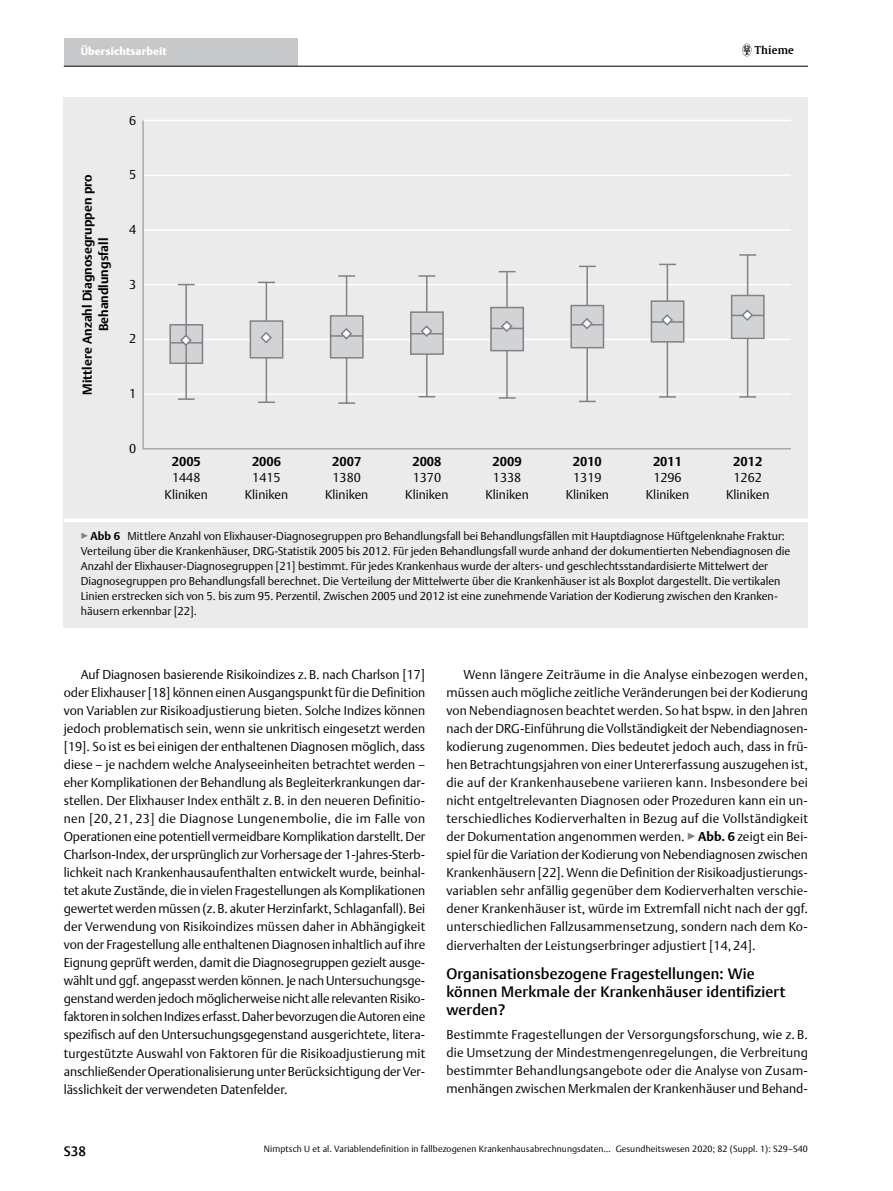
<style>
.page{position:relative;width:893px;height:1191px;background:#fff}
.page>*{position:absolute;margin:0;border:0;box-sizing:border-box;transform-origin:0 0}
.t1{font:500 15px/18px "Thieme Argo 2011";letter-spacing:.01em;color:#000}
.t2{font:500 13.5px "Thieme Argo 2011";color:#000}
.t3{font:300 12.75px/18px "Thieme Argo 2011";color:#000;text-align:center}
.t4{font:700 12.75px/16.5px "Thieme Argo 2011";color:#000;text-align:center}
.t5{font:300 11.25px/15px "Thieme Argo 2011";color:#000}
.t6{font:900 10.8px "Thieme Argo 2011";letter-spacing:.01em;color:#fff}
.t7{font:600 10.8px "Thieme Gulliver 2011";letter-spacing:.01em;color:#000}
.t8{font:300 9px "Thieme Argo 2011";letter-spacing:.01em;color:#000}
.s1{color:#808285}
.s2{font-weight:700}
</style>
<div class="page">
<div style="left:64px;top:38px;width:234px;height:28px;background:#c7c8ca"></div>
<hr style="left:64px;top:66px;width:744px;height:1px;background:#000">
<svg style="left:742px;top:44px;width:9px;height:12px"></svg>
<div style="left:64px;top:97px;width:744px;height:421px;background:#ebebec"></div>
<svg style="left:142px;top:120px;width:649px;height:330px"></svg>
<hr style="left:667px;top:264px;width:1px;height:133px;background:#808285">
<svg style="left:659px;top:396px;width:17px;height:2px"></svg>
<hr style="left:747px;top:255px;width:1px;height:142px;background:#808285">
<svg style="left:739px;top:396px;width:17px;height:2px"></svg>
<hr style="left:426px;top:276px;width:1px;height:121px;background:#808285">
<svg style="left:418px;top:396px;width:17px;height:1px"></svg>
<hr style="left:506px;top:272px;width:2px;height:126px;background:#808285">
<svg style="left:499px;top:397px;width:17px;height:2px"></svg>
<hr style="left:586px;top:266px;width:2px;height:135px;background:#808285">
<svg style="left:579px;top:401px;width:17px;height:1px"></svg>
<svg style="left:169px;top:274px;width:195px;height:130px"></svg>
<svg style="left:409px;top:274px;width:36px;height:81px"></svg>
<svg style="left:489px;top:270px;width:36px;height:82px"></svg>
<svg style="left:570px;top:265px;width:35px;height:84px"></svg>
<svg style="left:650px;top:263px;width:35px;height:80px"></svg>
<svg style="left:730px;top:253px;width:35px;height:87px"></svg>
<div style="left:64px;top:518px;width:744px;height:110px;background:#ebebec"></div>
<hr style="left:64px;top:518px;width:744px;height:4px;background:#fff">
<p class="t6" style="left:81px;top:44px;width:88px">Übersichtsarbeit</p>
<p class="t7" style="left:755px;top:42px;width:40px">Thieme</p>
<p class="t4" style="left:79px;top:395px;width:222px;rotate:-90deg">Mittlere Anzahl Diagnosegruppen pro<br>Behandlungsfall</p>
<p class="t3" style="left:129px;top:111px;width:9px">6</p>
<p class="t3" style="left:129px;top:165px;width:9px">5</p>
<p class="t3" style="left:129px;top:220px;width:9px">4</p>
<p class="t3" style="left:129px;top:275px;width:9px">3</p>
<p class="t3" style="left:129px;top:329px;width:9px">2</p>
<p class="t3" style="left:129px;top:384px;width:9px">1</p>
<p class="t3" style="left:129px;top:439px;width:9px">0</p>
<p class="t4" style="left:412px;top:453px;width:31px">2008</p>
<p class="t3" style="left:405px;top:469px;width:45px;line-height:16.5px">1370<br>Kliniken</p>
<p class="t4" style="left:733px;top:453px;width:31px">2012</p>
<p class="t3" style="left:726px;top:469px;width:45px;line-height:16.5px">1262<br>Kliniken</p>
<p class="t5" style="left:81px;top:528px;width:711px"><span class="s1">▶</span><span class="s2">Abb 6</span> Mittlere Anzahl von Elixhauser-Diagnosegruppen pro Behandlungsfall bei Behandlungsfällen mit Hauptdiagnose Hüftgelenknahe Fraktur:<br>Verteilung über die Krankenhäuser, DRG-Statistik 2005 bis 2012. Für jeden Behandlungsfall wurde anhand der dokumentierten Nebendiagnosen die Anzahl der Elixhauser-Diagnosegruppen [21] bestimmt. Für jedes Krankenhaus wurde der alters- und geschlechtsstandardisierte Mittelwert der Diagnosegruppen pro Behandlungsfall berechnet. Die Verteilung der Mittelwerte über die Krankenhäuser ist als Boxplot dargestellt. Die vertikalen Linien erstrecken sich von 5. bis zum 95. Perzentil. Zwischen 2005 und 2012 ist eine zunehmende Variation der Kodierung zwischen den Kranken&shy;häusern erkennbar [22].</p>
<p class="t4" style="left:172px;top:453px;width:31px">2005</p>
<p class="t3" style="left:165px;top:469px;width:45px;line-height:16.5px">1448<br>Kliniken</p>
<p class="t4" style="left:252px;top:453px;width:31px">2006</p>
<p class="t3" style="left:245px;top:469px;width:45px;line-height:16.5px">1415<br>Kliniken</p>
<p class="t4" style="left:332px;top:453px;width:31px">2007</p>
<p class="t3" style="left:325px;top:469px;width:45px;line-height:16.5px">1380<br>Kliniken</p>
<p class="t4" style="left:493px;top:453px;width:31px">2009</p>
<p class="t3" style="left:485px;top:469px;width:45px;line-height:16.5px">1338<br>Kliniken</p>
<p class="t4" style="left:573px;top:453px;width:31px">2010</p>
<p class="t3" style="left:566px;top:469px;width:45px;line-height:16.5px">1319<br>Kliniken</p>
<p class="t4" style="left:653px;top:453px;width:31px">2011</p>
<p class="t3" style="left:646px;top:469px;width:45px;line-height:16.5px">1296<br>Kliniken</p>
<p class="t3" style="left:64px;top:665px;width:363px;text-align:justify;text-indent:17px">Auf Diagnosen basierende Risikoindizes z.B. nach Charlson [17] oder Elixhauser [18] können einen Ausgangspunkt für die Definition von Variablen zur Risikoadjustierung bieten. Solche Indizes können jedoch problematisch sein, wenn sie unkritisch eingesetzt werden [19]. So ist es bei einigen der enthaltenen Diagnosen möglich, dass diese – je nachdem welche Analyseeinheiten betrachtet werden – eher Komplikationen der Behandlung als Begleiterkrankungen dar&shy;stellen. Der Elixhauser Index enthält z.B. in den neueren Definitio&shy;nen [20, 21, 23] die Diagnose Lungenembolie, die im Falle von Operationen eine potentiell vermeidbare Komplikation darstellt. Der Charlson-Index, der ursprünglich zur Vorhersage der 1-Jahres-Sterb&shy;lichkeit nach Krankenhausaufenthalten entwickelt wurde, beinhal&shy;tet akute Zustände, die in vielen Fragestellungen als Komplikationen gewertet werden müssen (z.B. akuter Herzinfarkt, Schlaganfall). Bei der Verwendung von Risikoindizes müssen daher in Abhängigkeit von der Fragestellung alle enthaltenen Diagnosen inhaltlich auf ihre Eignung geprüft werden, damit die Diagnosegruppen gezielt ausge&shy;wählt und ggf. angepasst werden können. Je nach Untersuchungsge&shy;genstand werden jedoch möglicherweise nicht alle relevanten Risiko&shy;faktoren in solchen Indizes erfasst. Daher bevorzugen die Autoren eine spezifisch auf den Untersuchungsgegenstand ausgerichtete, litera&shy;turgestützte Auswahl von Faktoren für die Risikoadjustierung mit anschließender Operationalisierung unter Berücksichtigung der Ver&shy;lässlichkeit der verwendeten Datenfelder.</p>
<p class="t3" style="left:446px;top:665px;width:363px;text-align:justify;text-indent:17px">Wenn längere Zeiträume in die Analyse einbezogen werden, müssen auch mögliche zeitliche Veränderungen bei der Kodierung von Nebendiagnosen beachtet werden. So hat bspw. in den Jahren nach der DRG-Einführung die Vollständigkeit der Nebendiagnosen&shy;kodierung zugenommen. Dies bedeutet jedoch auch, dass in frü&shy;hen Betrachtungsjahren von einer Untererfassung auszugehen ist, die auf der Krankenhausebene variieren kann. Insbesondere bei nicht entgeltrelevanten Diagnosen oder Prozeduren kann ein un&shy;terschiedliches Kodierverhalten in Bezug auf die Vollständigkeit der Dokumentation angenommen werden. <span class="s1">▶</span><span class="s2">Abb. 6</span> zeigt ein Bei&shy;spiel für die Variation der Kodierung von Nebendiagnosen zwischen Krankenhäusern [22]. Wenn die Definition der Risikoadjustierungs&shy;variablen sehr anfällig gegenüber dem Kodierverhalten verschie&shy;dener Krankenhäuser ist, würde im Extremfall nicht nach der ggf. unterschiedlichen Fallzusammensetzung, sondern nach dem Ko&shy;dierverhalten der Leistungserbringer adjustiert [14, 24].</p>
<p class="t1" style="left:446px;top:964px;width:340px">Organisationsbezogene Fragestellungen: Wie können Merkmale der Krankenhäuser identifiziert werden?</p>
<p class="t3" style="left:446px;top:1025px;width:363px;text-align:justify">Bestimmte Fragestellungen der Versorgungsforschung, wie z. B. die Umsetzung der Mindestmengenregelungen, die Verbreitung bestimmter Behandlungsangebote oder die Analyse von Zusam&shy;menhängen zwischen Merkmalen der Krankenhäuser und Behand-</p>
<p class="t2" style="left:64px;top:1142px;width:24px">S38</p>
<p class="t8" style="left:264px;top:1143px;width:545px">Nimptsch U et al. Variablendefinition in fallbezogenen Krankenhausabrechnungsdaten… Gesundheitswesen 2020; 82 (Suppl. 1): S29–S40</p>
</div>
